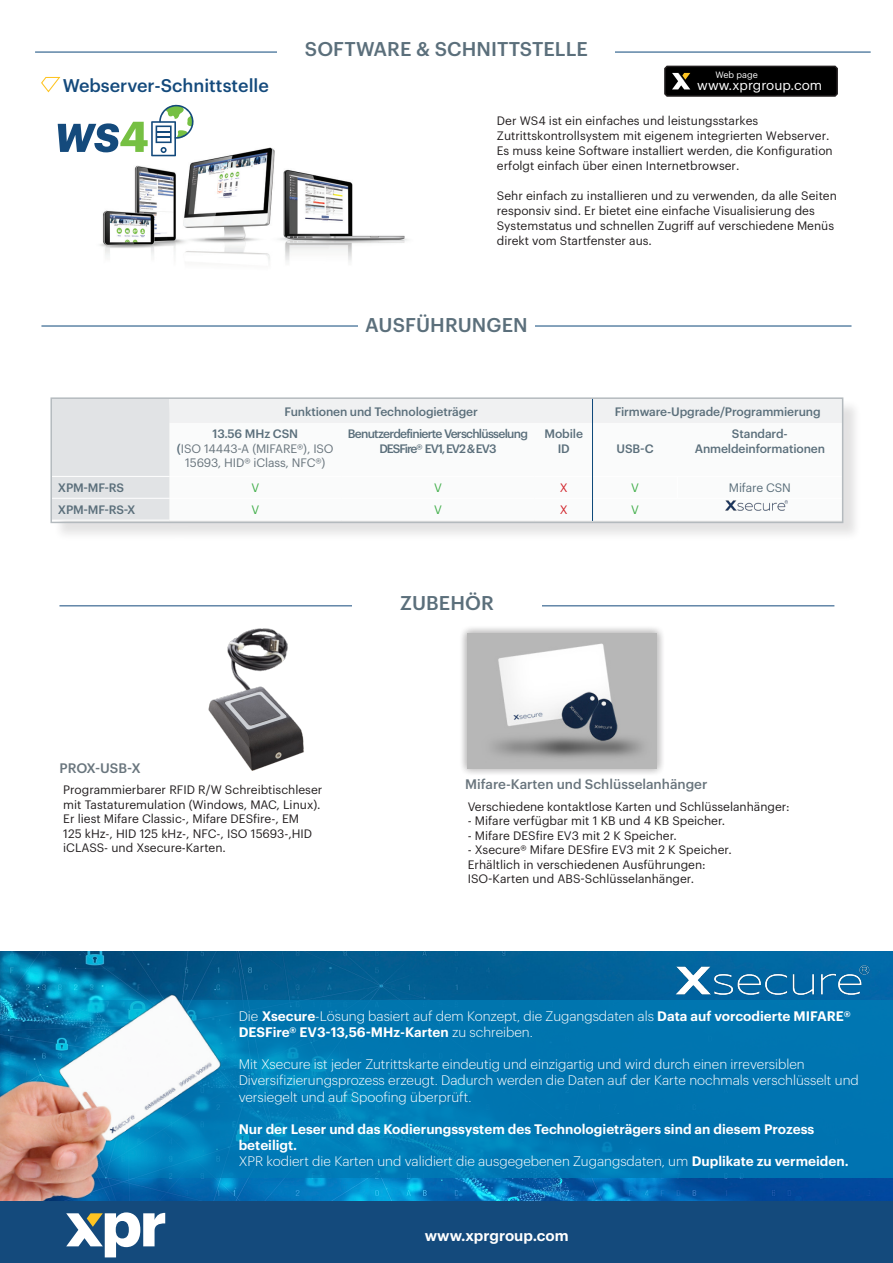
<style>
.page{position:relative;width:893px;height:1263px;background:#fff}
.page>*{position:absolute;margin:0;border:0;box-sizing:border-box;transform-origin:0 0}
.t1{font:500 19.5px "Graphik";letter-spacing:.005em;color:#5b6f7b}
.t2{font:500 18px "Graphik";color:#144a7c}
.t3{font:600 15px "Graphik";color:#fff}
.t4{font:300 13.5px "Graphik";color:#fff}
.t5{font:600 13.5px "Graphik";color:#fff}
.t6{font:500 13.5px "Graphik";color:#69757d}
.t7{font:13.5px "Graphik";color:#fff}
.t8{font:12px/15px "Graphik";color:#231f20}
.t9{font:500 12px "Graphik";letter-spacing:-.01em;color:#5b6f7b}
.t10{font:12px/14.4px "Graphik";letter-spacing:-.01em;color:#69757d;text-align:center}
.t11{font:500 12px "Graphik";letter-spacing:-.06em;color:#5b6f7b}
.t12{font:500 12px "Graphik";letter-spacing:-.09em;color:#5b6f7b}
.t13{font:12px "Graphik";letter-spacing:-.01em;color:#5b6f7b}
.t14{font:12px "Graphik";color:#40ae49}
.t15{font:12px "Graphik";color:#d1232a}
.t16{font:9px "Graphik";color:#fff}
.s1{font-weight:500;color:#5b6f7b}
.s2{font-weight:600}
.s3{font-weight:300}
</style>
<div class="page">
<img style="left:0;top:951px;width:893px;height:251px">
<div style="left:0;top:1000px;width:893px;height:178px;background:#007bb5"></div>
<img style="left:0;top:954px;width:430px;height:248px">
<div style="left:0;top:1202px;width:893px;height:61px;background:#144a7c"></div>
<svg style="left:66px;top:1212px;width:99px;height:45px"></svg>
<hr style="left:35px;top:52px;width:836px;height:1px;background:#0d487a">
<div style="left:278px;top:40px;width:337px;height:21px;background:#fff"></div>
<svg style="left:664px;top:65px;width:174px;height:32px;background:#131212"></svg>
<svg style="left:41px;top:76px;width:20px;height:17px"></svg>
<hr style="left:59px;top:605px;width:775px;height:1px;background:#144a7c">
<div style="left:352px;top:594px;width:189px;height:21px;background:#fff"></div>
<img style="left:208px;top:628px;width:96px;height:143px">
<div style="left:458px;top:624px;width:208px;height:154px;background:#fff;opacity:.75"></div>
<img style="left:468px;top:634px;width:189px;height:134px">
<hr style="left:41px;top:326px;width:810px;height:1px;background:#0d487a">
<div style="left:358px;top:316px;width:177px;height:19px;background:#fff"></div>
<div style="left:53px;top:400px;width:809px;height:142px;background:#231f20;opacity:.13"></div>
<svg style="left:50px;top:397px;width:794px;height:127px"></svg>
<img style="left:725px;top:501px;width:62px;height:9px">
<hr style="left:592px;top:399px;width:1px;height:122px;background:#0d487a">
<img style="left:100px;top:147px;width:308px;height:115px">
<svg style="left:58px;top:104px;width:136px;height:52px"></svg>
<img style="left:670px;top:964px;width:205px;height:36px">
<p class="t2" style="left:63px;top:72px;width:208px">Webserver-Schnittstelle</p>
<p class="t1" style="left:305px;top:34px;width:284px">SOFTWARE &amp; SCHNITTSTELLE</p>
<p class="t16" style="left:715px;top:68px;width:44px">Web page</p>
<p class="t7" style="left:697px;top:75px;width:126px">www.xprgroup.com</p>
<p class="t8" style="left:497px;top:112px;width:263px">Der WS4 ist ein einfaches und leistungsstarkes</p>
<p class="t8" style="left:497px;top:127px;width:337px">Zutrittskontrollsystem mit eigenem integrierten Webserver.<br>Es muss keine Software installiert werden, die Konfiguration erfolgt einfach über einen Internetbrowser.</p>
<p class="t8" style="left:497px;top:187px;width:342px">Sehr einfach zu installieren und zu verwenden, da alle Seiten responsiv sind. Er bietet eine einfache Visualisierung des Systemstatus und schnellen Zugriff auf verschiedene Menüs direkt vom Startfenster aus.</p>
<p class="t1" style="left:365px;top:310px;width:164px">AUSFÜHRUNGEN</p>
<p class="t9" style="left:284px;top:402px;width:195px">Funktionen und Technologieträger</p>
<p class="t9" style="left:615px;top:402px;width:207px">Firmware-Upgrade/Programmierung</p>
<p class="t9" style="left:212px;top:425px;width:87px">13.56 MHz CSN</p>
<p class="t10" style="left:177px;top:440px;width:158px"><span class="s1">(</span>ISO 14443-A (MIFARE®), ISO<br>15693, HID® iClass, NFC®)</p>
<p class="t11" style="left:348px;top:425px;width:182px">Benutzerdefinierte Verschlüsselung</p>
<p class="t12" style="left:379px;top:439px;width:119px">DESFire® EV1, EV2 &amp; EV3</p>
<p class="t9" style="left:545px;top:425px;width:40px">Mobile</p>
<p class="t9" style="left:558px;top:439px;width:14px">ID</p>
<p class="t9" style="left:616px;top:439px;width:39px">USB-C</p>
<p class="t9" style="left:732px;top:425px;width:57px">Standard-</p>
<p class="t9" style="left:695px;top:439px;width:132px">Anmeldeinformationen</p>
<p class="t9" style="left:58px;top:479px;width:68px">XPM-MF-RS</p>
<p class="t14" style="left:251px;top:479px;width:9px">V</p>
<p class="t14" style="left:434px;top:479px;width:9px">V</p>
<p class="t15" style="left:560px;top:479px;width:9px">X</p>
<p class="t14" style="left:631px;top:479px;width:9px">V</p>
<p class="t13" style="left:729px;top:479px;width:64px">Mifare CSN</p>
<p class="t9" style="left:58px;top:501px;width:79px">XPM-MF-RS-X</p>
<p class="t14" style="left:251px;top:501px;width:9px">V</p>
<p class="t14" style="left:434px;top:501px;width:9px">V</p>
<p class="t15" style="left:560px;top:501px;width:9px">X</p>
<p class="t14" style="left:631px;top:501px;width:9px">V</p>
<p class="t6" style="left:59px;top:757px;width:83px">PROX-USB-X</p>
<p class="t8" style="left:63px;top:782px;width:261px;line-height:14.4px">Programmierbarer RFID R/W Schreibtischleser mit Tastaturemulation (Windows, MAC, Linux).</p>
<p class="t8" style="left:63px;top:811px;width:251px;line-height:14.4px">Er liest Mifare Classic-, Mifare DESfire-, EM<br>125 kHz-, HID 125 kHz-, NFC-, ISO 15693-,HID iCLASS- und Xsecure-Karten.</p>
<p class="t1" style="left:400px;top:588px;width:95px">ZUBEHÖR</p>
<p class="t6" style="left:465px;top:773px;width:244px">Mifare-Karten und Schlüsselanhänger</p>
<p class="t8" style="left:468px;top:798px;width:324px">Verschiedene kontaktlose Karten und Schlüsselanhänger:</p>
<p class="t8" style="left:468px;top:812px;width:259px">- Mifare verfügbar mit 1 KB und 4 KB Speicher.</p>
<p class="t8" style="left:468px;top:827px;width:211px">- Mifare DESfire EV3 mit 2 K Speicher.</p>
<p class="t8" style="left:468px;top:841px;width:265px">- Xsecure® Mifare DESfire EV3 mit 2 K Speicher.</p>
<p class="t8" style="left:468px;top:856px;width:239px">Erhältlich in verschiedenen Ausführungen:</p>
<p class="t8" style="left:468px;top:870px;width:228px">ISO-Karten und ABS-Schlüsselanhänger.</p>
<p class="t4" style="left:239px;top:1006px;width:614px">Die <span class="s2">Xsecure</span>-Lösung basiert auf dem Konzept, die Zugangsdaten als <span class="s2">Data auf vorcodierte MIFARE®</span></p>
<p class="t5" style="left:239px;top:1021px;width:296px">DESFire® EV3-13,56-MHz-Karten <span class="s3">zu schreiben.</span></p>
<p class="t4" style="left:239px;top:1054px;width:568px">Mit Xsecure ist jeder Zutrittskarte eindeutig und einzigartig und wird durch einen irreversiblen</p>
<p class="t4" style="left:239px;top:1071px;width:622px">Diversifizierungsprozess erzeugt. Dadurch werden die Daten auf der Karte nochmals verschlüsselt und</p>
<p class="t4" style="left:239px;top:1087px;width:234px">versiegelt und auf Spoofing überprüft.</p>
<p class="t5" style="left:239px;top:1119px;width:577px">Nur der Leser und das Kodierungssystem des Technologieträgers sind an diesem Prozess</p>
<p class="t5" style="left:239px;top:1135px;width:60px">beteiligt.</p>
<p class="t4" style="left:239px;top:1152px;width:611px">XPR kodiert die Karten und validiert die ausgegebenen Zugangsdaten, um <span class="s2">Duplikate zu vermeiden.</span></p>
<p class="t3" style="left:425px;top:1224px;width:145px">www.xprgroup.com</p>
</div>
